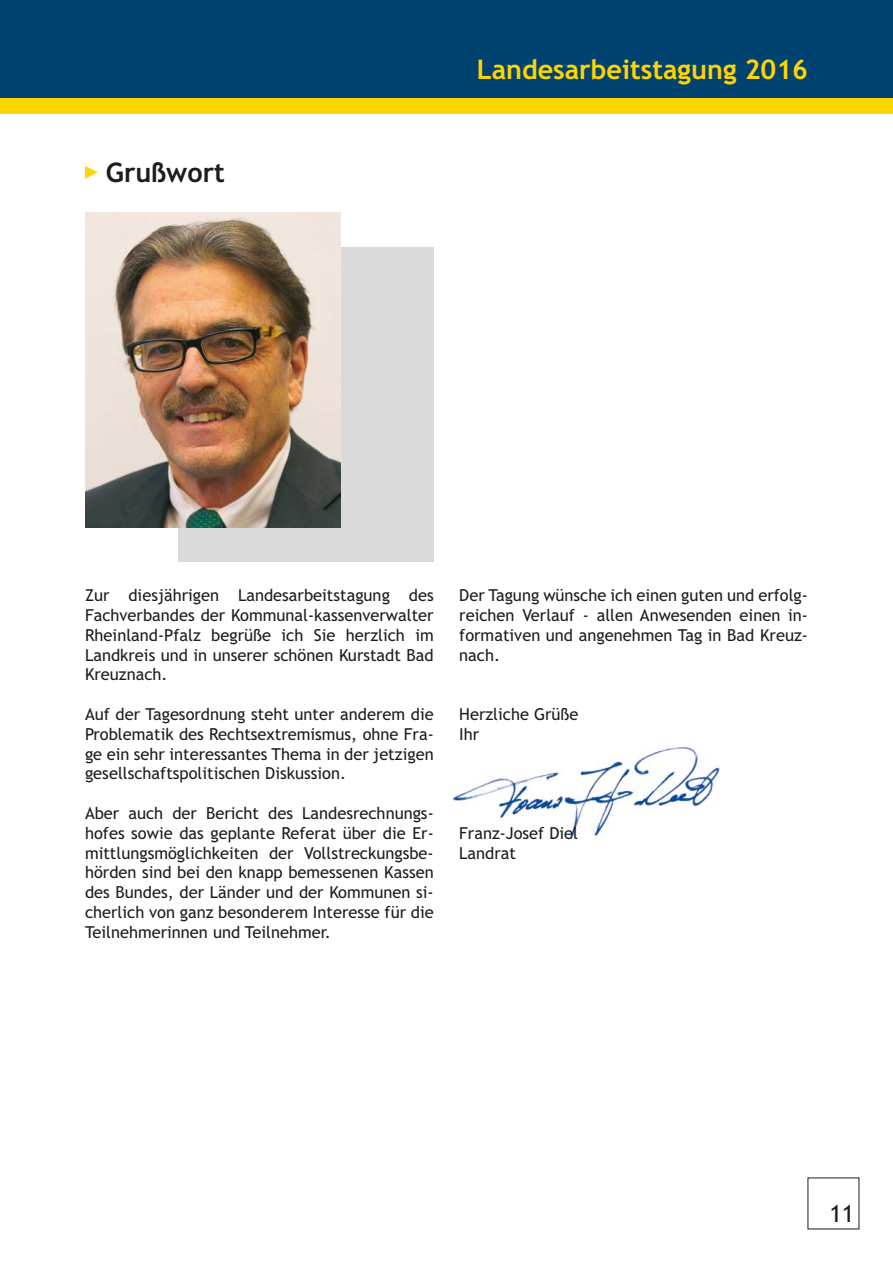
<style>
.page{position:relative;width:893px;height:1263px;background:#fff}
.page>*{position:absolute;margin:0;border:0;box-sizing:border-box;transform-origin:0 0}
.t1{font:700 27px "Trebuchet MS";color:#ffd500}
.t2{font:700 27px "Trebuchet MS";color:#1d1d1b}
.t3{font:24px "Trebuchet MS";color:#1d1d1b}
.t4{font:16.5px/19.8px "Trebuchet MS";color:#1d1d1b;text-align:justify}
</style>
<div class="page">
<div style="left:0;top:0;width:893px;height:98px;background:#004371"></div>
<div style="left:0;top:98px;width:893px;height:15px;background:#ffd500"></div>
<img style="left:454px;top:747px;width:265px;height:93px">
<div style="left:179px;top:247px;width:255px;height:314px;background:#dadada"></div>
<svg style="left:85px;top:166px;width:13px;height:13px"></svg>
<img style="left:85px;top:213px;width:255px;height:314px">
<h1 class="t2" style="left:106px;top:162px;width:121px">Grußwort</h1>
<h1 class="t1" style="left:477px;top:59px;width:333px">Landesarbeitstagung 2016</h1>
<p class="t4" style="left:85px;top:587px;width:350px">Zur diesjährigen Landesarbeitstagung des Fachverbandes der Kommunal-kassenverwalter Rheinland-Pfalz begrüße ich Sie herzlich im Landkreis und in unserer schönen Kurstadt Bad Kreuznach.</p>
<p class="t4" style="left:85px;top:706px;width:350px">Auf der Tagesordnung steht unter anderem die Problematik des Rechtsextremismus, ohne Fra&shy;ge ein sehr interessantes Thema in der jetzigen gesellschaftspolitischen Diskussion.</p>
<p class="t4" style="left:85px;top:805px;width:350px">Aber auch der Bericht des Landesrechnungs&shy;hofes sowie das geplante Referat über die Er&shy;mittlungsmöglichkeiten der Vollstreckungsbe&shy;hörden sind bei den knapp bemessenen Kassen des Bundes, der Länder und der Kommunen si&shy;cherlich von ganz besonderem Interesse für die Teilnehmerinnen und Teilnehmer.</p>
<p class="t4" style="left:459px;top:587px;width:350px">Der Tagung wünsche ich einen guten und erfolg&shy;reichen Verlauf - allen Anwesenden einen in&shy;formativen und angenehmen Tag in Bad Kreuz&shy;nach.</p>
<p class="t4" style="left:459px;top:706px;width:121px">Herzliche Grüße<br>Ihr</p>
<p class="t4" style="left:459px;top:824px;width:120px">Franz-Josef Diel<br>Landrat</p>
<h2 class="t3" style="left:829px;top:1205px;width:27px">11</h2>
</div>
